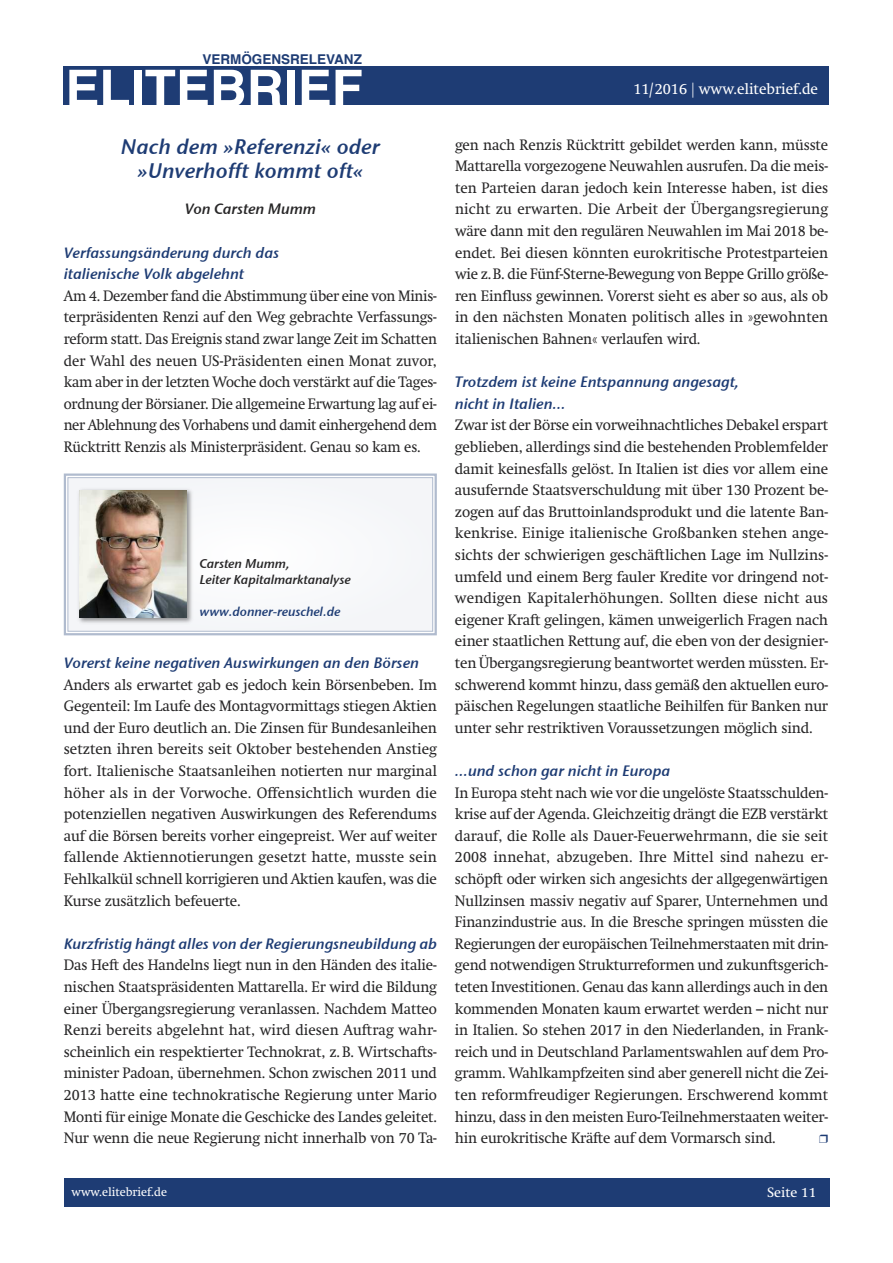
<style>
.page{position:relative;width:893px;height:1263px;background:#fff}
.page>*{position:absolute;margin:0;border:0;box-sizing:border-box;transform-origin:0 0}
.t1{font:700 51px "Helvetica";color:#fff}
.t2{font:21px/24px "Stone Sans Sem ITCTT Semi Ita";letter-spacing:.005em;color:#1e3c74;text-align:center}
.t3{font:15px/21.6px "Swift";letter-spacing:-.01em;color:#272627;text-align:justify;scale:.96 1}
.t4{font:15px/21.6px "Swift";letter-spacing:-.01em;color:#272627;text-align:justify}
.t5{font:15px/21.6px "Stone Sans Sem ITCTT Semi Ita";color:#1e3c74}
.t6{font:15px "Swift";color:#fff}
.t7{font:15px "Stone Sans Sem ITCTT Semi Ita";letter-spacing:-.005em;color:#272627}
.t8{font:700 13.5px "Helvetica";color:#1e3c74}
.t9{font:13.5px "Swift";color:#fff}
.t10{font:12.75px/15.8px "Stone Sans Sem ITCTT Semi Ita";letter-spacing:-.005em;color:#272627}
.t11{font:12.75px "Stone Sans Sem ITCTT Semi Ita";letter-spacing:-.005em;color:#1e3c74}
.t12{font:12px "Swift";color:#fff}
</style>
<div class="page">
<div style="left:64px;top:1178px;width:765px;height:29px;background:#1e3c74"></div>
<div style="left:64px;top:66px;width:765px;height:38px;background:#1e3c74"></div>
<div style="left:68px;top:478px;width:364px;height:153px;background:#f6f8fa"></div>
<div style="left:64px;top:473px;width:373px;height:162px;border:2px solid #b0bbce"></div>
<div style="left:68px;top:477px;width:365px;height:155px;border:1px solid #b0bbce"></div>
<img style="left:78px;top:489px;width:114px;height:134px">
<img style="left:80px;top:490px;width:106px;height:128px">
<p class="t8" style="left:202px;top:54px;width:161px">VERMÖGENSRELEVANZ</p>
<h1 class="t1" style="left:65px;top:67px;width:299px">ELITEBRIEF</h1>
<h2 class="t2" style="left:121px;top:135px;width:260px">Nach dem »Referenzi« oder »Unverhofft kommt oft«</h2>
<p class="t7" style="left:185px;top:200px;width:133px">Von Carsten Mumm</p>
<p class="t5" style="left:64px;top:241px;width:217px">Verfassungsänderung durch das italienische Volk abgelehnt</p>
<p class="t3" style="left:64px;top:286px;width:390px">Am 4. Dezember fand die Abstimmung über eine von Minis&shy;terpräsidenten Renzi auf den Weg gebrachte Verfassungs&shy;reform statt. Das Ereignis stand zwar lange Zeit im Schatten der Wahl des neuen US-Präsidenten einen Monat zuvor, kam aber in der letzten Woche doch verstärkt auf die Tages&shy;ordnung der Börsianer. Die allgemeine Erwartung lag auf ei&shy;ner Ablehnung des Vorhabens und damit einhergehend dem Rücktritt Renzis als Ministerpräsident. Genau so kam es.</p>
<p class="t10" style="left:200px;top:556px;width:153px">Carsten Mumm,<br>Leiter Kapitalmarktanalyse</p>
<p class="t11" style="left:200px;top:603px;width:142px">www.donner-reuschel.de</p>
<p class="t5" style="left:64px;top:652px;width:357px">Vorerst keine negativen Auswirkungen an den Börsen</p>
<p class="t4" style="left:64px;top:675px;width:375px">Anders als erwartet gab es jedoch kein Börsenbeben. Im Gegenteil: Im Laufe des Montagvormittags stiegen Aktien und der Euro deutlich an. Die Zinsen für Bundesanleihen setzten ihren bereits seit Oktober bestehenden Anstieg fort. Italienische Staatsanleihen notierten nur marginal höher als in der Vorwoche. Offensichtlich wurden die potenziellen negativen Auswirkungen des Referendums auf die Börsen bereits vorher eingepreist. Wer auf weiter fallende Aktiennotierungen gesetzt hatte, musste sein Fehlkalkül schnell korrigieren und Aktien kaufen, was die Kurse zusätzlich befeuerte.</p>
<p class="t5" style="left:64px;top:933px;width:375px">Kurzfristig hängt alles von der Regierungsneubildung ab</p>
<p class="t3" style="left:64px;top:956px;width:390px">Das Heft des Handelns liegt nun in den Händen des italie&shy;nischen Staatspräsidenten Mattarella. Er wird die Bildung einer Übergangsregierung veranlassen. Nachdem Matteo Renzi bereits abgelehnt hat, wird diesen Auftrag wahr&shy;scheinlich ein respektierter Technokrat, z.B. Wirtschafts&shy;minister Padoan, übernehmen. Schon zwischen 2011 und 2013 hatte eine technokratische Regierung unter Mario Monti für einige Monate die Geschicke des Landes geleitet.<br>Nur wenn die neue Regierung nicht innerhalb von 70 Ta-</p>
<p class="t12" style="left:72px;top:1187px;width:97px">www.elitebrief.de</p>
<p class="t6" style="left:633px;top:83px;width:186px">11/2016 | www.elitebrief.de</p>
<p class="t3" style="left:455px;top:135px;width:390px">gen nach Renzis Rücktritt gebildet werden kann, müsste Mattarella vorgezogene Neuwahlen ausrufen. Da die meis&shy;ten Parteien daran jedoch kein Interesse haben, ist dies nicht zu erwarten. Die Arbeit der Übergangsregierung wäre dann mit den regulären Neuwahlen im Mai 2018 be&shy;endet. Bei diesen könnten eurokritische Protestparteien wie z.B. die Fünf-Sterne-Bewegung von Beppe Grillo größe&shy;ren Einfluss gewinnen. Vorerst sieht es aber so aus, als ob in den nächsten Monaten politisch alles in »gewohnten italienischen Bahnen« verlaufen wird.</p>
<p class="t5" style="left:455px;top:371px;width:286px">Trotzdem ist keine Entspannung angesagt, nicht in Italien…</p>
<p class="t4" style="left:455px;top:416px;width:375px">Zwar ist der Börse ein vorweihnachtliches Debakel erspart geblieben, allerdings sind die bestehenden Problemfelder damit keinesfalls gelöst. In Italien ist dies vor allem eine ausufernde Staatsverschuldung mit über 130 Prozent be&shy;zogen auf das Bruttoinlandsprodukt und die latente Ban&shy;kenkrise. Einige italienische Großbanken stehen ange&shy;sichts der schwierigen geschäftlichen Lage im Nullzins&shy;umfeld und einem Berg fauler Kredite vor dringend not&shy;wendigen Kapitalerhöhungen. Sollten diese nicht aus eigener Kraft gelingen, kämen unweigerlich Fragen nach einer staatlichen Rettung auf, die eben von der designier&shy;ten Übergangsregierung beantwortet werden müssten. Er&shy;schwerend kommt hinzu, dass gemäß den aktuellen euro&shy;päischen Regelungen staatliche Beihilfen für Banken nur unter sehr restriktiven Voraussetzungen möglich sind.</p>
<p class="t5" style="left:455px;top:760px;width:217px">…und schon gar nicht in Europa</p>
<p class="t3" style="left:455px;top:783px;width:390px">In Europa steht nach wie vor die ungelöste Staatsschulden&shy;krise auf der Agenda. Gleichzeitig drängt die EZB verstärkt darauf, die Rolle als Dauer-Feuerwehrmann, die sie seit 2008 innehat, abzugeben. Ihre Mittel sind nahezu er&shy;schöpft oder wirken sich angesichts der allgegenwärtigen Nullzinsen massiv negativ auf Sparer, Unternehmen und Finanzindustrie aus. In die Bresche springen müssten die Regierungen der europäischen Teilnehmerstaaten mit drin&shy;gend notwendigen Strukturreformen und zukunftsgerich&shy;teten Investitionen. Genau das kann allerdings auch in den kommenden Monaten kaum erwartet werden – nicht nur in Italien. So stehen 2017 in den Niederlanden, in Frank&shy;reich und in Deutschland Parlamentswahlen auf dem Pro&shy;gramm. Wahlkampfzeiten sind aber generell nicht die Zei&shy;ten reformfreudiger Regierungen. Erschwerend kommt hinzu, dass in den meisten Euro-Teilnehmerstaaten weiter&shy;hin eurokritische Kräfte auf dem Vormarsch sind.</p>
<p class="t9" style="left:767px;top:1187px;width:51px">Seite 11</p>
</div>
